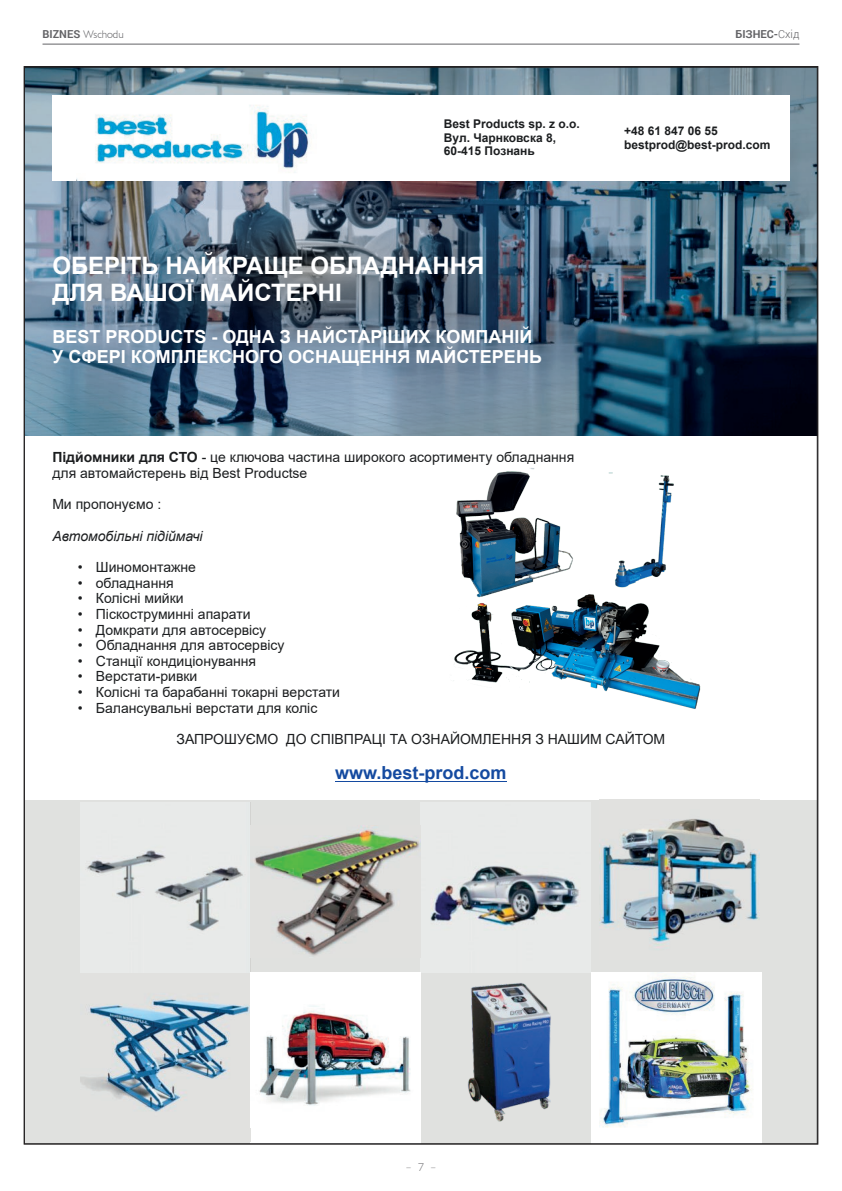
<style>
.page{position:relative;width:842px;height:1191px;background:#fff}
.page>*{position:absolute;margin:0;border:0;box-sizing:border-box;transform-origin:0 0}
.t1{font:700 24px/26.8px "Arial";color:#fff}
.t2{font:700 18px/20.1px "Arial";color:#fff}
.t3{font:700 18px "Arial";color:#144aa0}
.t4{font:14px/15.6px "Arial";color:#1c1e20}
.t5{font:italic 14px "Arial";color:#1c1e20}
.t6{font:700 12px/13.4px "Arial";color:#1c1e20}
.t7{font:300 11px "Humanist 521 BT";color:#636366}
.t8{font:700 11px "Roboto";color:#636366}
.t9{font:300 11px "Lato";color:#636366}
.s1{font-family:"Roboto";font-weight:700}
.s2{font-weight:300}
.s3{font-weight:700}
</style>
<div class="page">
<hr style="left:43px;top:44px;width:756px;height:1px;background:#636366">
<img style="left:26px;top:68px;width:790px;height:1074px">
<p class="t7" style="left:43px;top:27px;width:83px"><span class="s1">BIZNES</span> Wschodu</p>
<p class="t8" style="left:735px;top:26px;width:66px">БІЗНЕС-<span class="s2">Схід</span></p>
<p class="t6" style="left:444px;top:118px;width:138px">Best Products sp. z o.o.<br>Вул. Чарнковска 8,<br>60-415 Познань</p>
<p class="t6" style="left:624px;top:124px;width:148px">+48 61 847 06 55 bestprod@best-prod.com</p>
<p class="t1" style="left:52px;top:253px;width:434px">ОБЕРІТЬ НАЙКРАЩЕ ОБЛАДНАННЯ<br>ДЛЯ ВАШОЇ МАЙСТЕРНІ</p>
<p class="t2" style="left:52px;top:326px;width:491px">BEST PRODUCTS - ОДНА З НАЙСТАРІШИХ КОМПАНІЙ<br>У СФЕРІ КОМПЛЕКСНОГО ОСНАЩЕННЯ МАЙСТЕРЕНЬ</p>
<p class="t4" style="left:52px;top:449px;width:523px"><span class="s3">Підйомники для СТО</span> - це ключова частина широкого асортименту обладнання для автомайстерень від Best Productse</p>
<p class="t4" style="left:52px;top:496px;width:110px">Ми пропонуємо :</p>
<p class="t5" style="left:52px;top:526px;width:152px">Автомобільні підіймачі</p>
<p class="t4" style="left:78px;top:559px;width:120px">• Шиномонтажне</p>
<p class="t4" style="left:78px;top:575px;width:97px">• обладнання</p>
<p class="t4" style="left:78px;top:590px;width:107px">• Колісні мийки</p>
<p class="t4" style="left:78px;top:606px;width:174px">• Піскоструминні апарати</p>
<p class="t4" style="left:78px;top:621px;width:190px">• Домкрати для автосервісу</p>
<p class="t4" style="left:78px;top:637px;width:208px">• Обладнання для автосервісу</p>
<p class="t4" style="left:78px;top:653px;width:180px">• Станції кондиціонування</p>
<p class="t4" style="left:78px;top:668px;width:121px">• Верстати-ривки</p>
<p class="t4" style="left:78px;top:684px;width:264px">• Колісні та барабанні токарні верстати</p>
<p class="t4" style="left:78px;top:700px;width:241px">• Балансувальні верстати для коліс</p>
<p class="t4" style="left:177px;top:731px;width:490px">ЗАПРОШУЄМО ДО СПІВПРАЦІ ТА ОЗНАЙОМЛЕННЯ З НАШИМ САЙТОМ</p>
<p class="t3" style="left:335px;top:760px;width:173px">www.best-prod.com</p>
<p class="t9" style="left:405px;top:1159px;width:33px">– 7 –</p>
</div>
